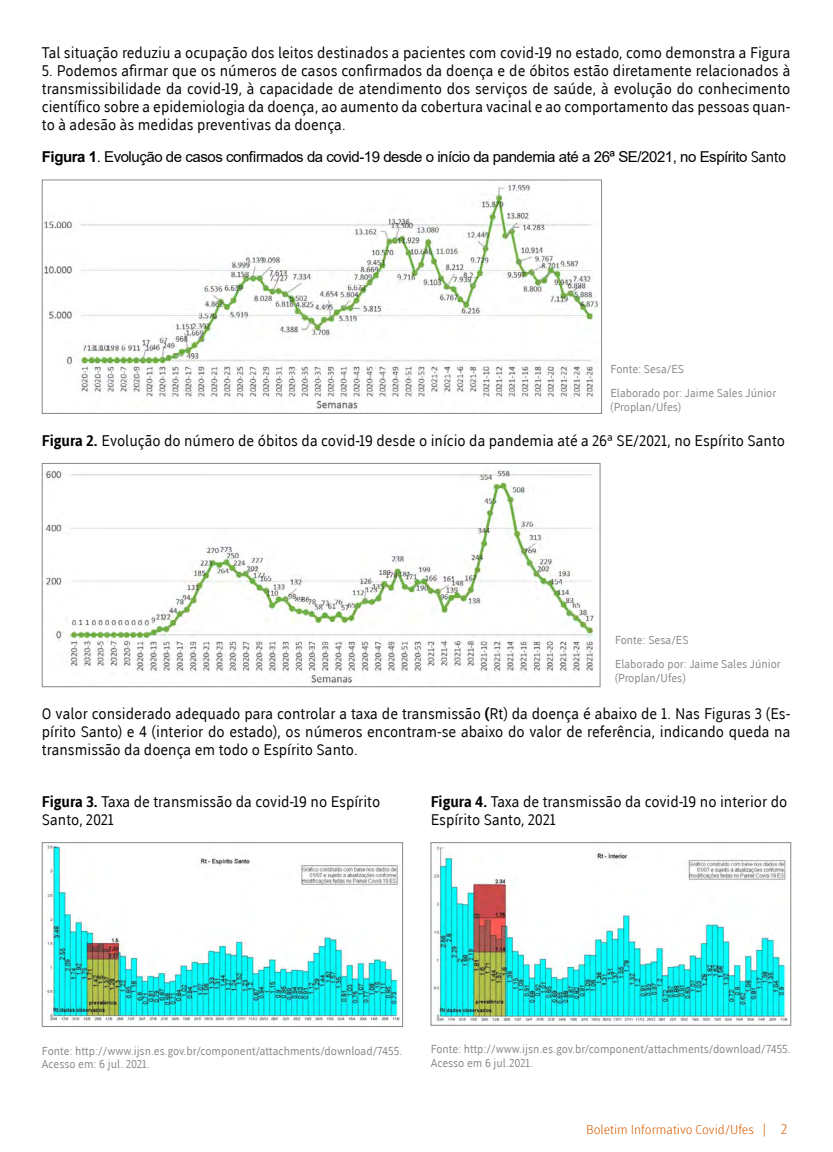
<style>
.page{position:relative;width:833px;height:1152px;background:#fff}
.page>*{position:absolute;margin:0;border:0;box-sizing:border-box;transform-origin:0 0}
.t1{font:15px/18px "Ufes Sans";color:#000;text-align:justify}
.t2{font:15px "Arial";letter-spacing:-.03em;color:#000}
.t3{font:300 12.5px "Ufes Sans";color:#da5f06}
.t4{font:11.25px/24.1px "Ufes Sans";color:#878787}
.s1{font-weight:700}
.s2{font-family:"Ufes Sans"}
.s3{font-size:13.75px}
</style>
<div class="page">
<img style="left:44px;top:184px;width:556px;height:226px">
<div style="left:42px;top:180px;width:560px;height:234px;border:1px solid #878787"></div>
<img style="left:45px;top:470px;width:551px;height:214px">
<div style="left:42px;top:463px;width:558px;height:224px;border:1px solid #878787"></div>
<img style="left:45px;top:845px;width:355px;height:177px">
<div style="left:42px;top:842px;width:361px;height:184px;border:1px solid #878787"></div>
<img style="left:433px;top:846px;width:355px;height:177px">
<div style="left:431px;top:842px;width:360px;height:183px;border:1px solid #878787"></div>
<p class="t1" style="left:42px;top:44px;width:750px">Tal situação reduziu a ocupação dos leitos destinados a pacientes com covid-19 no estado, como demonstra a Figura</p>
<p class="t1" style="left:42px;top:62px;width:750px">5. Podemos afirmar que os números de casos confirmados da doença e de óbitos estão diretamente relacionados à transmissibilidade da covid-19, à capacidade de atendimento dos serviços de saúde, à evolução do conhecimento científico sobre a epidemiologia da doença, ao aumento da cobertura vacinal e ao comportamento das pessoas quan&shy;to à adesão às medidas preventivas da doença.</p>
<p class="t2" style="left:42px;top:147px;width:746px"><span class="s1">Figura 1</span>. Evolução de casos confirmados da covid-19 desde o início da pandemia até a 26ª SE/2021, no Espírito <span class="s2">Santo</span></p>
<p class="t4" style="left:610px;top:357px;width:167px">Fonte: Sesa/ES<br>Elaborado por: Jaime Sales Júnior</p>
<p class="t4" style="left:610px;top:395px;width:72px">(Proplan/Ufes)</p>
<p class="t1" style="left:42px;top:432px;width:744px"><span class="s1">Figura 2.</span> Evolução do número de óbitos da covid-19 desde o início da pandemia até a 26ª SE/2021, no Espírito Santo</p>
<p class="t4" style="left:615px;top:628px;width:167px">Fonte: Sesa/ES<br>Elaborado por: Jaime Sales Júnior</p>
<p class="t4" style="left:615px;top:666px;width:72px">(Proplan/Ufes)</p>
<p class="t1" style="left:42px;top:705px;width:750px">O valor considerado adequado para controlar a taxa de transmissão <span class="s1">(</span>Rt) da doença é abaixo de 1. Nas Figuras 3 (Es&shy;pírito Santo) e 4 (interior do estado), os números encontram-se abaixo do valor de referência, indicando queda na transmissão da doença em todo o Espírito Santo.</p>
<p class="t1" style="left:42px;top:793px;width:340px"><span class="s1">Figura 3.</span> Taxa de transmissão da covid-19 no Espírito<br>Santo, 2021</p>
<p class="t1" style="left:431px;top:793px;width:358px"><span class="s1">Figura 4.</span> Taxa de transmissão da covid-19 no interior do<br>Espírito Santo, 2021</p>
<p class="t4" style="left:42px;top:1044px;width:362px;line-height:13.5px">Fonte: http://www.ijsn.es.gov.br/component/attachments/download/7455.<br>Acesso em: 6 jul. 2021.</p>
<p class="t4" style="left:431px;top:1042px;width:361px;line-height:13.5px">Fonte: http://www.ijsn.es.gov.br/component/attachments/download/7455.<br>Acesso em 6 jul.2021.</p>
<p class="t3" style="left:586px;top:1122px;width:203px">Boletim Informativo Covid/Ufes | <span class="s3">2</span></p>
</div>
